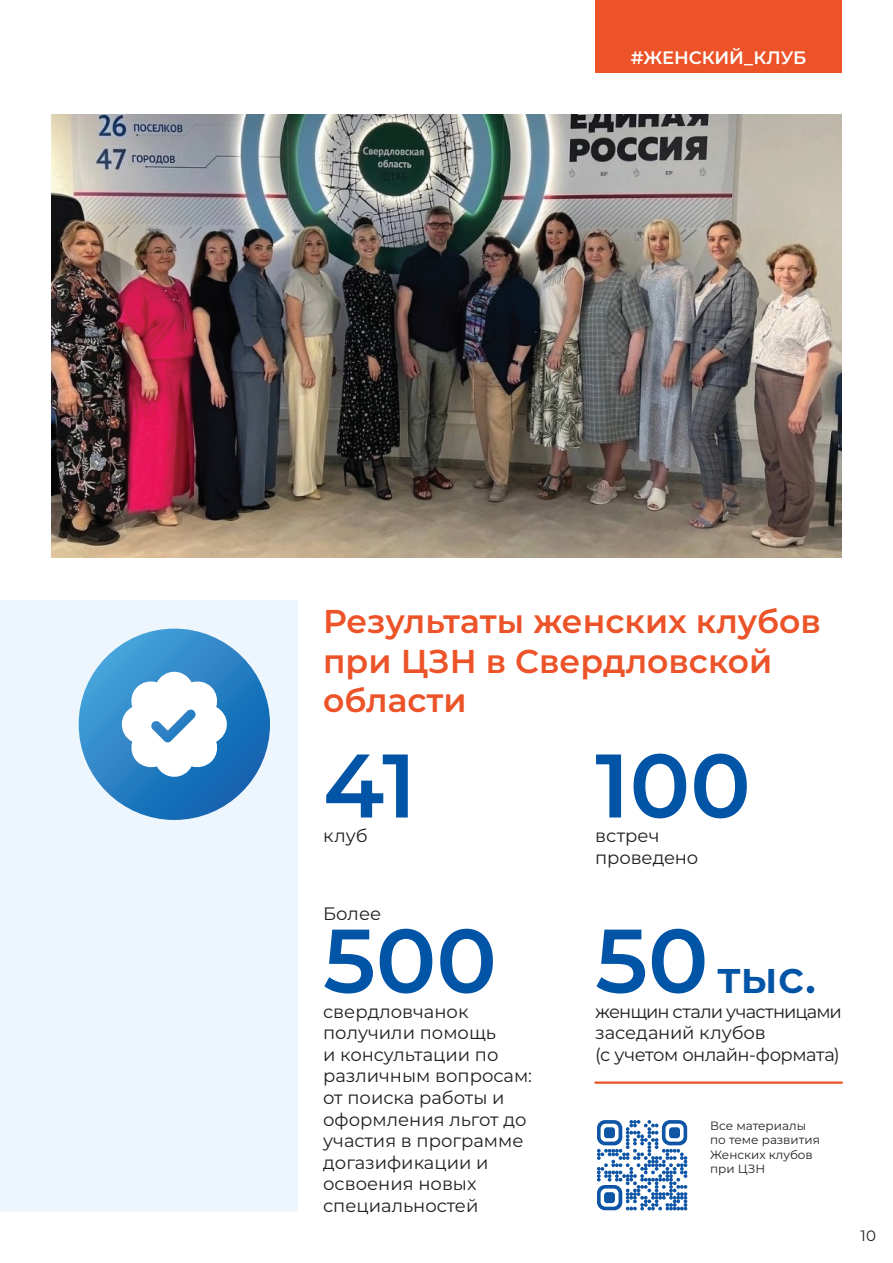
<style>
.page{position:relative;width:893px;height:1263px;background:#fff}
.page>*{position:absolute;margin:0;border:0;box-sizing:border-box;transform-origin:0 0}
.t1{font:600 90px "Montserrat";color:#0154a6}
.t2{font:600 45px "Montserrat";color:#0154a6}
.t3{font:600 33px/39.6px "Montserrat";color:#ec5328}
.t4{font:18px/21.6px "Montserrat";color:#231f20}
.t5{font:18px/21.6px "Montserrat";letter-spacing:-.03em;color:#231f20}
.t6{font:600 18px "Montserrat";color:#fff}
.t7{font:15px "Montserrat";color:#231f20}
.t8{font:12px/14.4px "Montserrat";color:#231f20}
.s1{font-size:90px}
</style>
<div class="page">
<div style="left:595px;top:0;width:247px;height:72px;background:#ec5328"></div>
<div style="left:0;top:601px;width:298px;height:611px;background:#edf6fc"></div>
<svg style="left:79px;top:629px;width:191px;height:191px"></svg>
<svg style="left:597px;top:1120px;width:90px;height:90px"></svg>
<div style="left:604px;top:1127px;width:11px;height:11px;background:#0e55a5;border-radius:3px"></div>
<div style="left:669px;top:1127px;width:11px;height:11px;background:#0e55a5;border-radius:3px"></div>
<div style="left:604px;top:1192px;width:11px;height:11px;background:#0e55a5;border-radius:3px"></div>
<hr style="left:595px;top:1081px;width:247px;height:3px;background:#ec5328">
<img style="left:51px;top:115px;width:791px;height:442px">
<svg style="left:122px;top:672px;width:105px;height:105px"></svg>
<p class="t6" style="left:631px;top:45px;width:177px">#ЖЕНСКИЙ_КЛУБ</p>
<h3 class="t3" style="left:323px;top:600px;width:499px">Результаты женских клубов при ЦЗН в Свердловской области</h3>
<h1 class="t1" style="left:323px;top:726px;width:95px">41</h1>
<p class="t4" style="left:323px;top:825px;width:46px">клуб</p>
<p class="t4" style="left:323px;top:903px;width:60px">Более</p>
<h1 class="t1" style="left:323px;top:901px;width:175px">500</h1>
<p class="t4" style="left:323px;top:1000px;width:210px">свердловчанок получили помощь<br>и консультации по различным вопросам: от поиска работы и оформления льгот до участия в программе догазификации и освоения новых специальностей</p>
<h1 class="t1" style="left:595px;top:726px;width:157px">100</h1>
<p class="t4" style="left:595px;top:825px;width:105px">встреч проведено</p>
<h2 class="t2" style="left:595px;top:947px;width:222px"><span class="s1">50</span> тыс.</h2>
<p class="t5" style="left:595px;top:1000px;width:248px">женщин стали участницами заседаний клубов<br>(с учетом онлайн-формата)</p>
<p class="t8" style="left:710px;top:1118px;width:111px">Все материалы по теме развития<br>Женских клубов при ЦЗН</p>
<p class="t7" style="left:861px;top:1226px;width:17px">10</p>
</div>
